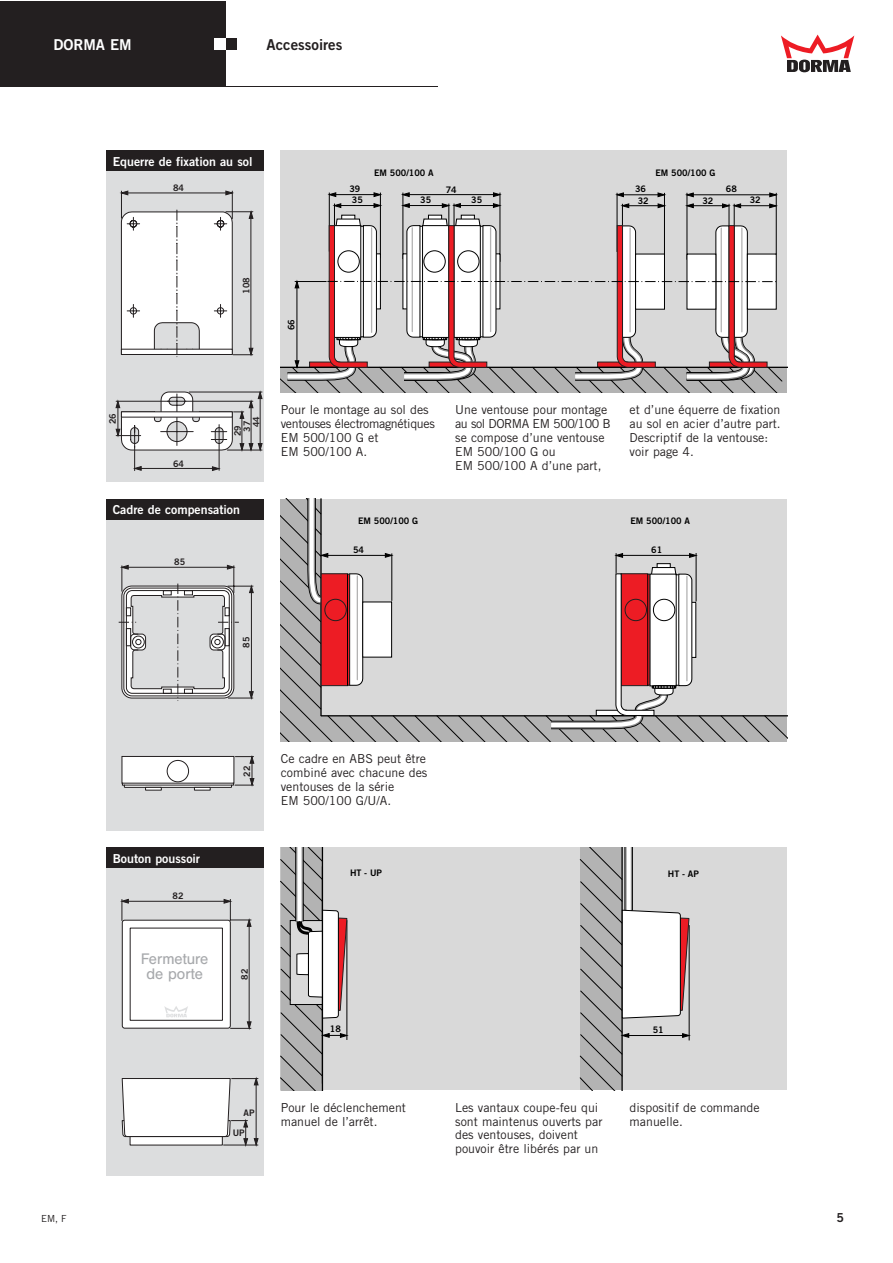
<style>
.page{position:relative;width:893px;height:1263px;background:#fff}
.page>*{position:absolute;margin:0;border:0;box-sizing:border-box;transform-origin:0 0}
.t1{font:15px/15px "Helvetica BQ";color:#a7a9ac;text-align:center}
.t2{font:15px "Trade Gothic Bold Two";color:#231f20}
.t3{font:15px "Trade Gothic Bold Two";color:#fff}
.t4{font:12.3px/13.8px "Trade Gothic";color:#231f20}
.t5{font:12.3px "Trade Gothic Bold Two";color:#fff}
.t6{font:12.3px "Trade Gothic Bold Two";color:#231f20}
.t7{font:9.75px "Trade Gothic";color:#231f20}
.t8{font:9px "Trade Gothic Bold Two";color:#000}
.t9{font:9px "Trade Gothic Bold Two";color:#231f20}
</style>
<div class="page">
<svg style="left:781px;top:35px;width:73px;height:37px"></svg>
<div style="left:0;top:2px;width:225px;height:85px;background:#231f20"></div>
<div style="left:225px;top:38px;width:12px;height:12px;background:#231f20"></div>
<div style="left:214px;top:38px;width:11px;height:12px;background:#fff"></div>
<div style="left:106px;top:171px;width:158px;height:311px;background:#dcddde"></div>
<svg style="left:120px;top:191px;width:133px;height:166px"></svg>
<svg style="left:116px;top:391px;width:146px;height:80px"></svg>
<div style="left:106px;top:519px;width:158px;height:312px;background:#dcddde"></div>
<svg style="left:194px;top:788px;width:17px;height:3px"></svg>
<svg style="left:145px;top:788px;width:17px;height:3px"></svg>
<svg style="left:119px;top:565px;width:134px;height:136px"></svg>
<svg style="left:121px;top:756px;width:133px;height:32px;background:#d7d7d7"></svg>
<div style="left:106px;top:868px;width:158px;height:307px;background:#dcddde"></div>
<hr style="left:223px;top:1145px;width:35px;height:1px;background:#231f20">
<hr style="left:125px;top:901px;width:102px;height:1px;background:#231f20">
<hr style="left:249px;top:923px;width:1px;height:102px;background:#231f20">
<div style="left:122px;top:920px;width:109px;height:109px;background:#fff;border:1px solid #231f20;border-radius:2px"></div>
<div style="left:130px;top:928px;width:93px;height:93px;background:#fff;border:1px solid #231f20"></div>
<svg style="left:164px;top:1006px;width:24px;height:11px"></svg>
<svg style="left:122px;top:899px;width:6px;height:22px"></svg>
<svg style="left:121px;top:1078px;width:137px;height:67px"></svg>
<svg style="left:230px;top:1022px;width:21px;height:7px"></svg>
<svg style="left:224px;top:899px;width:27px;height:27px"></svg>
<div style="left:106px;top:150px;width:158px;height:21px;background:#231f20"></div>
<div style="left:281px;top:150px;width:506px;height:243px;background:#d9d9d9"></div>
<hr style="left:333px;top:194px;width:43px;height:1px;background:#000">
<hr style="left:406px;top:194px;width:90px;height:1px;background:#000">
<hr style="left:619px;top:195px;width:43px;height:1px;background:#000">
<hr style="left:691px;top:195px;width:80px;height:1px;background:#000">
<hr style="left:402px;top:193px;width:1px;height:66px;background:#000">
<hr style="left:776px;top:193px;width:1px;height:61px;background:#000">
<hr style="left:686px;top:193px;width:1px;height:67px;background:#000">
<hr style="left:499px;top:193px;width:1px;height:69px;background:#000">
<hr style="left:329px;top:193px;width:1px;height:59px;background:#000">
<hr style="left:664px;top:193px;width:1px;height:61px;background:#000">
<hr style="left:616px;top:193px;width:1px;height:59px;background:#000">
<hr style="left:380px;top:193px;width:1px;height:65px;background:#000">
<hr style="left:281px;top:367px;width:506px;height:1px;background:#000">
<svg style="left:617px;top:193px;width:6px;height:4px"></svg>
<svg style="left:658px;top:193px;width:6px;height:4px"></svg>
<svg style="left:403px;top:193px;width:6px;height:4px"></svg>
<svg style="left:329px;top:193px;width:7px;height:3px"></svg>
<svg style="left:493px;top:193px;width:7px;height:4px"></svg>
<svg style="left:374px;top:193px;width:6px;height:4px"></svg>
<svg style="left:686px;top:193px;width:7px;height:4px"></svg>
<svg style="left:769px;top:193px;width:7px;height:4px"></svg>
<svg style="left:281px;top:204px;width:502px;height:189px"></svg>
<div style="left:106px;top:499px;width:158px;height:20px;background:#231f20"></div>
<svg style="left:281px;top:499px;width:506px;height:242px;background:#ccc3c4"></svg>
<hr style="left:347px;top:574px;width:1px;height:111px;background:#000">
<div style="left:324px;top:599px;width:22px;height:22px;background:#ed1c24;border:1px solid #231f20;border-radius:50%"></div>
<div style="left:106px;top:848px;width:158px;height:20px;background:#231f20"></div>
<div style="left:281px;top:848px;width:506px;height:242px;background:#d9d9d9"></div>
<svg style="left:281px;top:848px;width:67px;height:242px"></svg>
<svg style="left:579px;top:848px;width:111px;height:242px"></svg>
<p class="t3" style="left:53px;top:39px;width:80px">DORMA EM</p>
<p class="t2" style="left:266px;top:39px;width:77px">Accessoires</p>
<p class="t5" style="left:113px;top:157px;width:141px">Equerre de fixation au sol</p>
<p class="t8" style="left:374px;top:169px;width:61px">EM 500/100 A</p>
<p class="t8" style="left:655px;top:169px;width:61px">EM 500/100 G</p>
<p class="t9" style="left:173px;top:185px;width:12px">84</p>
<p class="t9" style="left:243px;top:294px;width:18px;rotate:-90deg">108</p>
<p class="t8" style="left:288px;top:330px;width:12px;rotate:-90deg">66</p>
<p class="t8" style="left:349px;top:186px;width:12px">39</p>
<p class="t8" style="left:446px;top:186px;width:12px">74</p>
<p class="t8" style="left:635px;top:186px;width:12px">36</p>
<p class="t8" style="left:726px;top:186px;width:12px">68</p>
<p class="t8" style="left:352px;top:197px;width:12px">35</p>
<p class="t8" style="left:420px;top:197px;width:12px">35</p>
<p class="t8" style="left:471px;top:197px;width:12px">35</p>
<p class="t8" style="left:637px;top:197px;width:12px">32</p>
<p class="t8" style="left:702px;top:197px;width:12px">32</p>
<p class="t8" style="left:749px;top:197px;width:12px">32</p>
<p class="t9" style="left:109px;top:424px;width:12px;rotate:-90deg">26</p>
<p class="t9" style="left:173px;top:460px;width:12px">64</p>
<p class="t9" style="left:234px;top:436px;width:12px;rotate:-90deg">29</p>
<p class="t9" style="left:244px;top:432px;width:12px;rotate:-90deg">37</p>
<p class="t9" style="left:253px;top:427px;width:12px;rotate:-90deg">44</p>
<p class="t5" style="left:113px;top:505px;width:129px">Cadre de compensation</p>
<p class="t9" style="left:174px;top:559px;width:12px">85</p>
<p class="t4" style="left:281px;top:404px;width:156px">Pour le montage au sol des ventouses électromagnétiques<br>EM 500/100 G et<br>EM 500/100 A.</p>
<p class="t4" style="left:455px;top:404px;width:157px">Une ventouse pour montage au sol DORMA EM 500/100 B se compose d’une ventouse<br>EM 500/100 G ou<br>EM 500/100 A d’une part,</p>
<p class="t4" style="left:629px;top:404px;width:153px">et d’une équerre de fixation au sol en acier d’autre part.<br>Descriptif de la ventouse: voir page 4.</p>
<p class="t8" style="left:358px;top:517px;width:61px">EM 500/100 G</p>
<p class="t8" style="left:630px;top:517px;width:61px">EM 500/100 A</p>
<p class="t8" style="left:353px;top:547px;width:12px">54</p>
<p class="t8" style="left:651px;top:547px;width:12px">61</p>
<p class="t9" style="left:243px;top:648px;width:12px;rotate:-90deg">85</p>
<p class="t5" style="left:113px;top:854px;width:89px">Bouton poussoir</p>
<p class="t9" style="left:172px;top:893px;width:12px">82</p>
<p class="t1" style="left:141px;top:953px;width:69px">Fermeture de porte</p>
<p class="t9" style="left:243px;top:777px;width:12px;rotate:-90deg">22</p>
<p class="t4" style="left:281px;top:753px;width:148px">Ce cadre en ABS peut être combiné avec chacune des ventouses de la série<br>EM 500/100 G/U/A.</p>
<p class="t8" style="left:350px;top:869px;width:33px">HT - UP</p>
<p class="t8" style="left:667px;top:870px;width:32px">HT - AP</p>
<p class="t9" style="left:241px;top:980px;width:12px;rotate:-90deg">82</p>
<p class="t8" style="left:330px;top:1026px;width:12px">18</p>
<p class="t8" style="left:652px;top:1027px;width:12px">51</p>
<p class="t9" style="left:243px;top:1110px;width:12px">AP</p>
<p class="t9" style="left:233px;top:1130px;width:13px">UP</p>
<p class="t4" style="left:281px;top:1102px;width:127px">Pour le déclenchement manuel de l’arrêt.</p>
<p class="t4" style="left:455px;top:1102px;width:149px">Les vantaux coupe-feu qui sont maintenus ouverts par des ventouses, doivent pouvoir être libérés par un</p>
<p class="t4" style="left:629px;top:1102px;width:131px">dispositif de commande manuelle.</p>
<p class="t7" style="left:41px;top:1215px;width:27px">EM, F</p>
<p class="t6" style="left:836px;top:1213px;width:9px">5</p>
</div>
